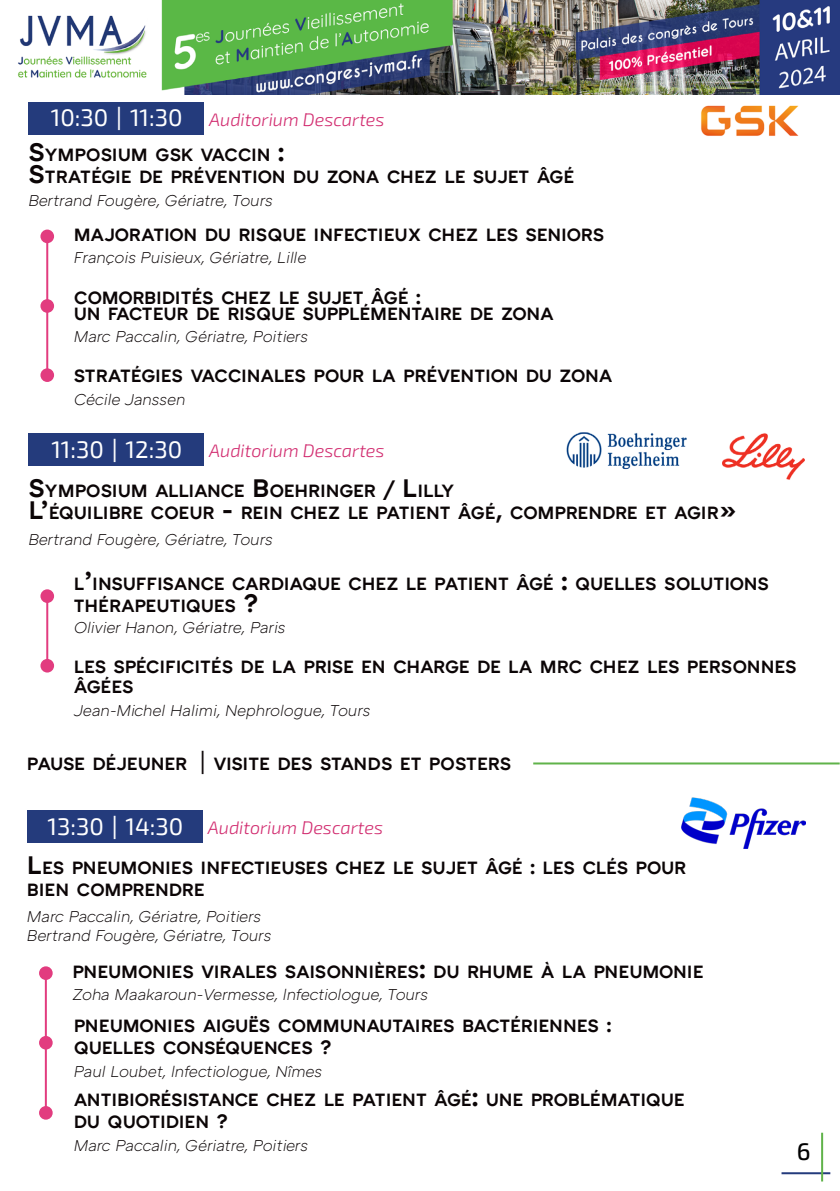
<style>
.page{position:relative;width:840px;height:1191px;background:#fff}
.page>*{position:absolute;margin:0;border:0;box-sizing:border-box;transform-origin:0 0}
.t1{font:24px "Exo 2";color:#fff}
.t2{font:24px "Exo 2";color:#000}
.t3{font:600 18.2px/22px "ATC Arquette";letter-spacing:-.02em;color:#0b0506}
.t4{font:italic 18px "Exo 2";color:#d22e71}
.t5{font:italic 300 16px/19.2px "ATC Arquette";letter-spacing:-.01em;color:#0b0506}
.s1{font-style:normal;font-size:24px;color:#fff}
.s2{font-family:"ATC Overlook";font-style:normal;font-size:24px;color:#fff}
.s3{font-size:26px}
.s4{font-size:20px}
.s5{font-family:"ATC Overlook"}
.s6{font-family:"ATC Overlook";font-weight:400;font-size:24px}
</style>
<div class="page">
<hr style="left:781px;top:1172px;width:48px;height:2px;background:#243b7c">
<hr style="left:820px;top:1132px;width:2px;height:49px;background:#60b34a">
<img style="left:18px;top:0;width:821px;height:94px">
<div style="left:28px;top:102px;width:176px;height:33px;background:#243b7c"></div>
<div style="left:40px;top:229px;width:14px;height:14px;background:#e23c7f;border-radius:50%"></div>
<hr style="left:46px;top:232px;width:2px;height:145px;background:#e23c7f">
<div style="left:40px;top:299px;width:14px;height:14px;background:#e23c7f;border-radius:50%"></div>
<div style="left:40px;top:368px;width:14px;height:14px;background:#e23c7f;border-radius:50%"></div>
<div style="left:28px;top:434px;width:176px;height:32px;background:#243b7c"></div>
<div style="left:40px;top:589px;width:14px;height:14px;background:#e23c7f;border-radius:50%"></div>
<hr style="left:46px;top:592px;width:2px;height:78px;background:#e23c7f">
<div style="left:40px;top:659px;width:14px;height:13px;background:#e23c7f;border-radius:50%"></div>
<hr style="left:533px;top:762px;width:306px;height:2px;background:#60b34a">
<img style="left:701px;top:105px;width:97px;height:31px">
<img style="left:566px;top:432px;width:238px;height:48px">
<div style="left:27px;top:810px;width:176px;height:33px;background:#243b7c"></div>
<div style="left:39px;top:966px;width:14px;height:14px;background:#e23c7f;border-radius:50%"></div>
<hr style="left:45px;top:969px;width:2px;height:144px;background:#e23c7f">
<div style="left:39px;top:1036px;width:14px;height:13px;background:#e23c7f;border-radius:50%"></div>
<img style="left:681px;top:797px;width:124px;height:51px">
<div style="left:39px;top:1106px;width:14px;height:13px;background:#e23c7f;border-radius:50%"></div>
<p class="t4" style="left:51px;top:107px;width:335px"><span class="s1">10:30</span> <span class="s2">|</span> <span class="s1">11:30</span> Auditorium Descartes</p>
<p class="t3" style="left:28px;top:145px;width:547px"><span class="s3">S</span>YMPOSIUM GSK VACCIN <span class="s3">:<br>S</span>TRATÉGIE DE PRÉVENTION DU ZONA CHEZ LE SUJET ÂGÉ</p>
<p class="t5" style="left:28px;top:192px;width:246px">Bertrand Fougère, Gériatre, Tours</p>
<p class="t3" style="left:74px;top:224px;width:532px">MAJORATION DU RISQUE INFECTIEUX CHEZ LES SENIORS</p>
<p class="t5" style="left:74px;top:249px;width:234px">François Puisieux, Gériatre, Lille</p>
<p class="t3" style="left:74px;top:290px;width:480px;line-height:16px">COMORBIDITÉS CHEZ LE SUJET ÂGÉ <span class="s4">:<br></span>UN FACTEUR DE RISQUE SUPPLÉMENTAIRE DE ZONA</p>
<p class="t5" style="left:74px;top:327px;width:236px">Marc Paccalin, Gériatre, Poitiers</p>
<p class="t3" style="left:74px;top:365px;width:539px">STRATÉGIES VACCINALES POUR LA PRÉVENTION DU ZONA</p>
<p class="t5" style="left:74px;top:390px;width:113px">Cécile Janssen</p>
<h1 class="t1" style="left:45px;top:437px;width:144px">09:00 <span class="s5">|</span> 10:00</h1>
<p class="t3" style="left:28px;top:480px;width:709px"><span class="s3">S</span>YMPOSIUM ALLIANCE <span class="s3">B</span>OEHRINGER <span class="s4">/</span> <span class="s3">L</span>ILLY<br><span class="s3">L’</span>ÉQUILIBRE COEUR <span class="s3">-</span> REIN CHEZ LE PATIENT ÂGÉ<span class="s3">,</span> COMPRENDRE ET AGIR<span class="s3">»</span></p>
<p class="t4" style="left:51px;top:438px;width:334px"><span class="s1">11:30</span> <span class="s2">|</span> <span class="s1">12:30</span> Auditorium Descartes</p>
<p class="t5" style="left:28px;top:530px;width:246px">Bertrand Fougère, Gériatre, Tours</p>
<p class="t3" style="left:74px;top:573px;width:696px">L<span class="s3">’</span>INSUFFISANCE CARDIAQUE CHEZ LE PATIENT ÂGÉ <span class="s3">:</span> QUELLES SOLUTIONS<br>THÉRAPEUTIQUES <span class="s3">?</span></p>
<p class="t5" style="left:74px;top:618px;width:213px">Olivier Hanon, Gériatre, Paris</p>
<p class="t3" style="left:74px;top:657px;width:724px;line-height:20px">LES SPÉCIFICITÉS DE LA PRISE EN CHARGE DE LA MRC CHEZ LES PERSONNES<br>ÂGÉES</p>
<p class="t5" style="left:74px;top:701px;width:298px">Jean-Michel Halimi, Nephrologue, Tours</p>
<p class="t3" style="left:27px;top:753px;width:485px">PAUSE DÉJEUNER <span class="s6">|</span> VISITE DES STANDS ET POSTERS</p>
<p class="t4" style="left:47px;top:815px;width:337px"><span class="s1">13:30</span> <span class="s2">|</span> <span class="s1">14:30</span> Auditorium Descartes</p>
<h1 class="t1" style="left:44px;top:814px;width:144px">09:00 <span class="s5">|</span> 10:00</h1>
<p class="t3" style="left:27px;top:856px;width:660px"><span class="s3">L</span>ES PNEUMONIES INFECTIEUSES CHEZ LE SUJET ÂGÉ <span class="s4">:</span> LES CLÉS POUR<br>BIEN COMPRENDRE</p>
<p class="t5" style="left:27px;top:907px;width:246px">Marc Paccalin, Gériatre, Poitiers<br>Bertrand Fougère, Gériatre, Tours</p>
<p class="t3" style="left:72px;top:961px;width:632px">PNEUMONIES VIRALES SAISONNIÈRES<span class="s3">:</span> DU RHUME À LA PNEUMONIE</p>
<p class="t5" style="left:72px;top:985px;width:357px">Zoha Maakaroun-Vermesse, lnfectiologue, Tours</p>
<p class="t3" style="left:74px;top:1014px;width:539px">PNEUMONIES AIGUËS COMMUNAUTAIRES BACTÉRIENNES <span class="s4">:<br></span>QUELLES CONSÉQUENCES <span class="s4">?</span></p>
<p class="t5" style="left:74px;top:1062px;width:250px">Paul Loubet, lnfectiologue, Nîmes</p>
<p class="t3" style="left:74px;top:1088px;width:612px">ANTIBIORÉSISTANCE CHEZ LE PATIENT ÂGÉ<span class="s3">:</span> UNE PROBLÉMATIQUE<br>DU QUOTIDIEN <span class="s4">?</span></p>
<p class="t5" style="left:74px;top:1136px;width:236px">Marc Paccalin, Gériatre, Poitiers</p>
<h1 class="t2" style="left:796px;top:1134px;width:15px">6</h1>
</div>
